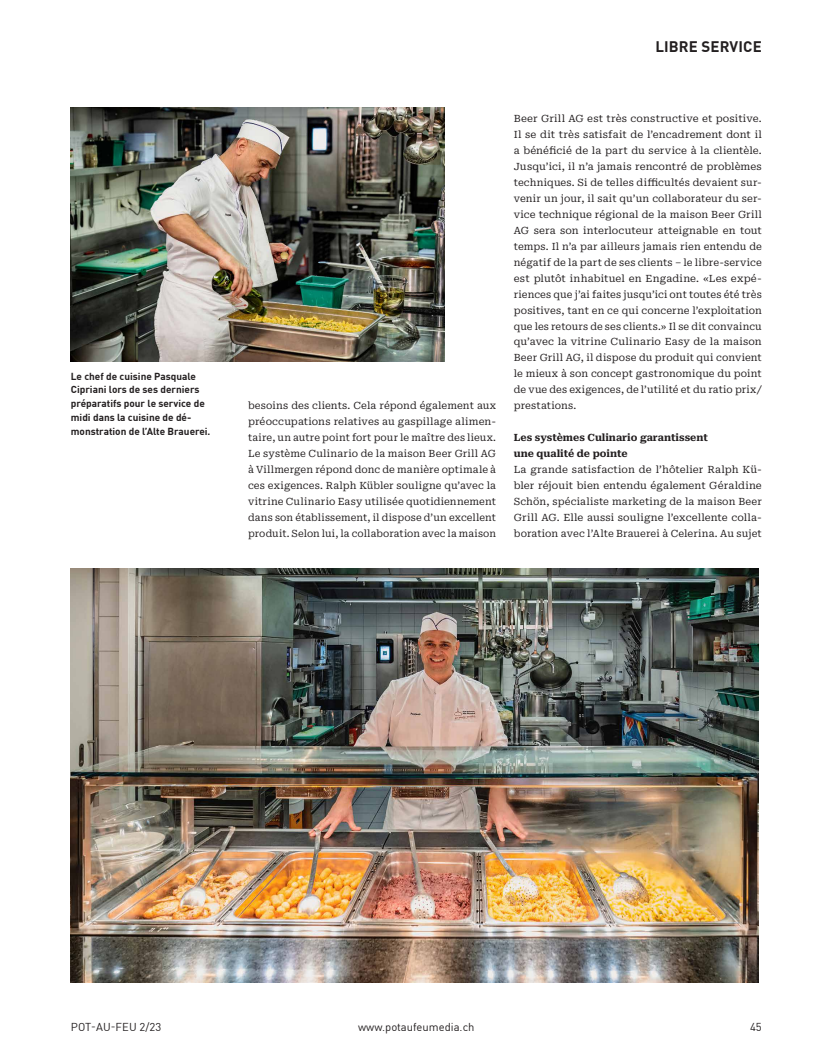
<style>
.page{position:relative;width:815px;height:1063px;background:#fff}
.page>*{position:absolute;margin:0;border:0;box-sizing:border-box;transform-origin:0 0}
.t1{font:700 15px "DINOT";letter-spacing:.01em;color:#231f20}
.t2{font:11.25px "DINOT";color:#231f20}
.t3{font:10px/16px "Roboto Serif";letter-spacing:.005em;color:#231f20;text-align:justify}
.t4{font:700 10px/13.8px "DINOT";color:#231f20}
.t5{font:700 10px/16px "Roboto Serif";color:#231f20}
</style>
<div class="page">
<img style="left:71px;top:569px;width:687px;height:413px">
<img style="left:71px;top:107px;width:373px;height:254px">
<p class="t4" style="left:71px;top:368px;width:141px">Le chef de cuisine Pasquale<br>Cipriani lors de ses derniers préparatifs pour le service de midi dans la cuisine de dé&shy;monstration de l’Alte Brauerei.</p>
<h1 class="t1" style="left:655px;top:35px;width:108px">LIBRE SERVICE</h1>
<p class="t3" style="left:248px;top:397px;width:250px">besoins des clients. Cela répond également aux préoccupations relatives au gaspillage alimen&shy;taire, un autre point fort pour le maître des lieux.<br>Le système Culinario de la maison Beer Grill AG à Villmergen répond donc de manière optimale à ces exigences. Ralph Kübler souligne qu’avec la vitrine Culinario Easy utilisée quotidiennement dans son établissement, il dispose d’un excellent produit. Selon lui, la collaboration avec la maison</p>
<p class="t3" style="left:514px;top:110px;width:250px">Beer Grill AG est très constructive et positive.<br>Il se dit très satisfait de l’encadrement dont il a bénéficié de la part du service à la clientèle.<br>Jusqu’ici, il n’a jamais rencontré de problèmes techniques. Si de telles difficultés devaient sur&shy;venir un jour, il sait qu’un collaborateur du ser&shy;vice technique régional de la maison Beer Grill AG sera son interlocuteur atteignable en tout temps. Il n’a par ailleurs jamais rien entendu de négatif de la part de ses clients – le libre-service est plutôt inhabituel en Engadine. «Les expé&shy;riences que j’ai faites jusqu’ici ont toutes été très positives, tant en ce qui concerne l’exploitation que les retours de ses clients.» Il se dit convaincu qu’avec la vitrine Culinario Easy de la maison Beer Grill AG, il dispose du produit qui convient le mieux à son concept gastronomique du point de vue des exigences, de l’utilité et du ratio prix/ prestations.</p>
<p class="t5" style="left:514px;top:429px;width:196px">Les systèmes Culinario garantissent une qualité de pointe</p>
<p class="t3" style="left:514px;top:461px;width:250px">La grande satisfaction de l’hôtelier Ralph Kü&shy;bler réjouit bien entendu également Géraldine Schön, spécialiste marketing de la maison Beer Grill AG. Elle aussi souligne l’excellente colla&shy;boration avec l’Alte Brauerei à Celerina. Au sujet</p>
<p class="t2" style="left:71px;top:1018px;width:92px">POT-AU-FEU 2/23</p>
<p class="t2" style="left:358px;top:1018px;width:118px">www.potaufeumedia.ch</p>
<p class="t2" style="left:750px;top:1018px;width:13px">45</p>
</div>
